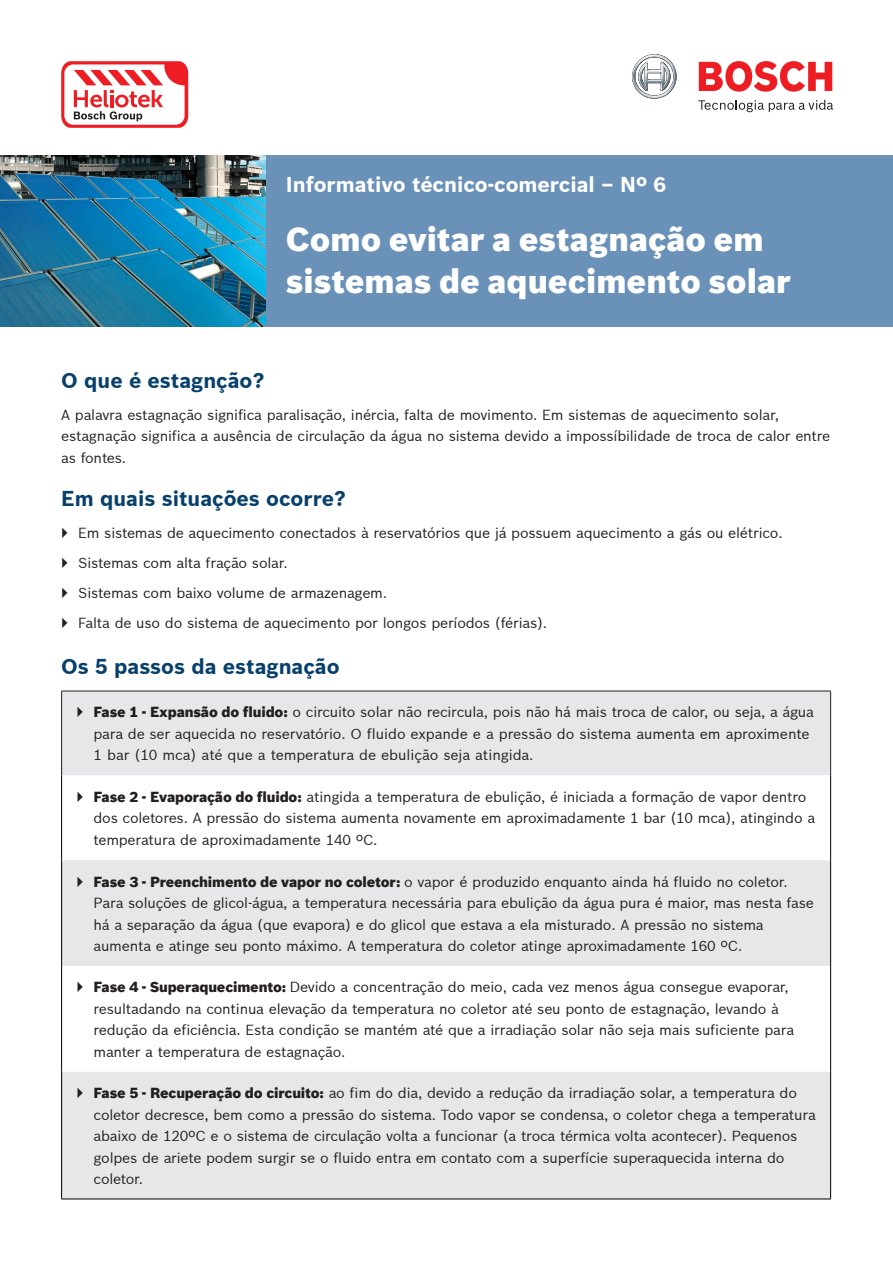
<style>
.page{position:relative;width:893px;height:1263px;background:#fff}
.page>*{position:absolute;margin:0;border:0;box-sizing:border-box;transform-origin:0 0}
.t1{font:900 33px/42px "Bosch Sans";color:#fff}
.t2{font:700 21px "Bosch Sans";color:#08406c}
.t3{font:700 21px "Bosch Sans";color:#fff}
.t4{font:14.25px/21.5px "Bosch Sans";letter-spacing:-.015em;color:#231f20}
.s1{font-weight:900}
</style>
<div class="page">
<svg style="left:632px;top:54px;width:45px;height:45px"></svg>
<svg style="left:699px;top:61px;width:133px;height:31px"></svg>
<svg style="left:698px;top:100px;width:135px;height:12px"></svg>
<svg style="left:61px;top:61px;width:127px;height:67px"></svg>
<div style="left:265px;top:155px;width:628px;height:172px;background:#6a91b8"></div>
<svg style="left:62px;top:692px;width:768px;height:506px;fill:#e6e7e9"></svg>
<hr style="left:61px;top:691px;width:770px;height:1px;background:#231f20">
<hr style="left:61px;top:691px;width:1px;height:84px;background:#231f20">
<hr style="left:830px;top:691px;width:1px;height:84px;background:#231f20">
<hr style="left:61px;top:775px;width:1px;height:85px;background:#000">
<hr style="left:830px;top:775px;width:1px;height:85px;background:#000">
<hr style="left:61px;top:860px;width:1px;height:106px;background:#000">
<hr style="left:830px;top:860px;width:1px;height:106px;background:#000">
<hr style="left:61px;top:966px;width:1px;height:106px;background:#000">
<hr style="left:830px;top:966px;width:1px;height:106px;background:#000">
<hr style="left:61px;top:1072px;width:1px;height:126px;background:#000">
<hr style="left:830px;top:1072px;width:1px;height:126px;background:#000">
<hr style="left:61px;top:1198px;width:770px;height:1px;background:#000">
<img style="left:0;top:155px;width:265px;height:172px">
<svg style="left:78px;top:707px;width:5px;height:10px"></svg>
<svg style="left:78px;top:791px;width:5px;height:10px"></svg>
<svg style="left:78px;top:876px;width:5px;height:10px"></svg>
<svg style="left:78px;top:982px;width:5px;height:10px"></svg>
<svg style="left:78px;top:1087px;width:5px;height:11px"></svg>
<h2 class="t3" style="left:286px;top:171px;width:382px">Informativo técnico-comercial – Nº 6</h2>
<h1 class="t1" style="left:286px;top:218px;width:506px">Como evitar a estagnação em sistemas de aquecimento solar</h1>
<h2 class="t2" style="left:61px;top:367px;width:205px">O que é estagnção?</h2>
<p class="t4" style="left:61px;top:404px;width:771px">A palavra estagnação significa paralisação, inércia, falta de movimento. Em sistemas de aquecimento solar, estagnação significa a ausência de circulação da água no sistema devido a impossíbilidade de troca de calor entre as fontes.</p>
<h2 class="t2" style="left:61px;top:485px;width:286px">Em quais situações ocorre?</h2>
<p class="t4" style="left:78px;top:517px;width:706px;line-height:30px">Em sistemas de aquecimento conectados à reservatórios que já possuem aquecimento a gás ou elétrico.<br>Sistemas com alta fração solar.<br>Sistemas com baixo volume de armazenagem.<br>Falta de uso do sistema de aquecimento por longos períodos (férias).</p>
<h2 class="t2" style="left:61px;top:654px;width:280px">Os 5 passos da estagnação</h2>
<p class="t4" style="left:93px;top:701px;width:722px"><span class="s1">Fase 1 - Expansão do fluido:</span> o circuito solar não recircula, pois não há mais troca de calor, ou seja, a água para de ser aquecida no reservatório. O fluido expande e a pressão do sistema aumenta em aproximente<br>1 bar (10 mca) até que a temperatura de ebulição seja atingida.</p>
<p class="t4" style="left:93px;top:785px;width:723px"><span class="s1">Fase 2 - Evaporação do fluido:</span> atingida a temperatura de ebulição, é iniciada a formação de vapor dentro dos coletores. A pressão do sistema aumenta novamente em aproximadamente 1 bar (10 mca), atingindo a temperatura de aproximadamente 140 ºC.</p>
<p class="t4" style="left:93px;top:870px;width:722px"><span class="s1">Fase 3 - Preenchimento de vapor no coletor:</span> o vapor é produzido enquanto ainda há fluido no coletor.<br>Para soluções de glicol-água, a temperatura necessária para ebulição da água pura é maior, mas nesta fase há a separação da água (que evapora) e do glicol que estava a ela misturado. A pressão no sistema aumenta e atinge seu ponto máximo. A temperatura do coletor atinge aproximadamente 160 ºC.</p>
<p class="t4" style="left:93px;top:976px;width:702px"><span class="s1">Fase 4 - Superaquecimento:</span> Devido a concentração do meio, cada vez menos água consegue evaporar, resultadando na continua elevação da temperatura no coletor até seu ponto de estagnação, levando à redução da eficiência. Esta condição se mantém até que a irradiação solar não seja mais suficiente para manter a temperatura de estagnação.</p>
<p class="t4" style="left:93px;top:1082px;width:724px"><span class="s1">Fase 5 - Recuperação do circuito:</span> ao fim do dia, devido a redução da irradiação solar, a temperatura do coletor decresce, bem como a pressão do sistema. Todo vapor se condensa, o coletor chega a temperatura abaixo de 120ºC e o sistema de circulação volta a funcionar (a troca térmica volta acontecer). Pequenos golpes de ariete podem surgir se o fluido entra em contato com a superfície superaquecida interna do coletor.</p>
</div>
